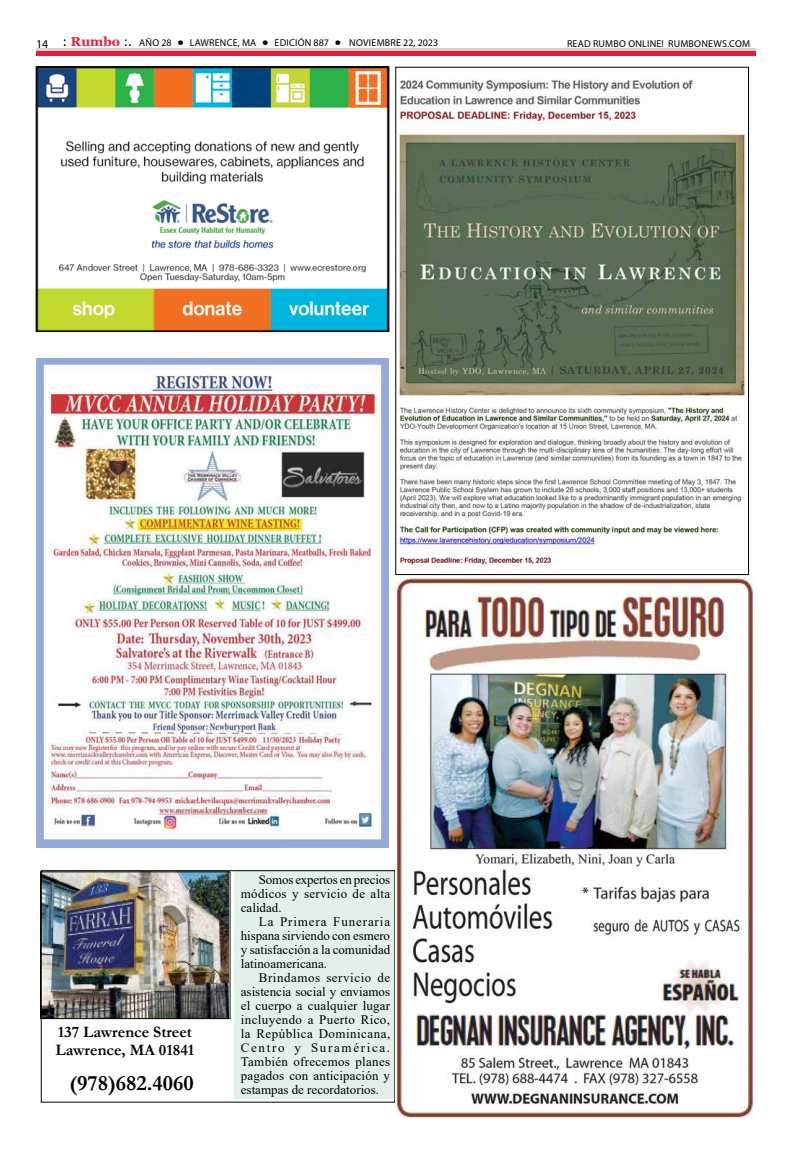
<style>
.page{position:relative;width:792px;height:1152px;background:#fff}
.page>*{position:absolute;margin:0;border:0;box-sizing:border-box;transform-origin:0 0}
.t1{font:700 22px "Garamond";color:#000}
.t2{font:700 16px/18px "Garamond";color:#000}
.t3{font:13px/14px "Times New Roman";color:#000;text-align:justify}
.t4{font:10px "Myriad Pro";letter-spacing:.02em;color:#000}
.s1{font-size:12px}
.s2{font-family:"Tahoma";font-size:12px}
.s3{font-family:"Georgia";font-weight:700;font-size:13px;color:#ed1a3b}
.s4{font-family:"Tahoma";font-weight:700;color:#fff}
</style>
<div class="page">
<div style="left:36px;top:51px;width:720px;height:5px;background:#ed1a3b"></div>
<hr style="left:36px;top:48px;width:720px;height:2px;background:#d1d3d4">
<div style="left:234px;top:871px;width:161px;height:228px;background:#e2f1e7"></div>
<img style="left:43px;top:874px;width:185px;height:143px">
<div style="left:40px;top:872px;width:190px;height:147px;border:1px solid #000c02"></div>
<div style="left:41px;top:870px;width:354px;height:233px;border:1px solid #000"></div>
<img style="left:395px;top:576px;width:359px;height:542px">
<img style="left:36px;top:358px;width:353px;height:489px">
<img style="left:38px;top:69px;width:349px;height:261px">
<div style="left:36px;top:67px;width:353px;height:265px;border:1px solid #0c0607"></div>
<img style="left:397px;top:79px;width:349px;height:490px">
<p class="t4" style="left:36px;top:36px;width:404px"><span class="s1">14</span> <span class="s2">:</span> <span class="s3">Rumbo</span> <span class="s2">:.</span> AÑO 28 <span class="s4">•</span> LAWRENCE, MA <span class="s4">•</span> EDICIÓN 887 <span class="s4">•</span> NOVIEMBRE 22, 2023</p>
<p class="t4" style="left:567px;top:37px;width:185px">READ RUMBO ONLINE! RUMBONEWS.COM</p>
<p class="t2" style="left:56px;top:1023px;width:140px">137 Lawrence Street<br>Lawrence, MA 01841</p>
<h1 class="t1" style="left:69px;top:1068px;width:126px">(978)682.4060</h1>
<p class="t3" style="left:241px;top:872px;width:151px;text-indent:18px">Somos expertos en precios módicos y servicio de alta calidad.</p>
<p class="t3" style="left:241px;top:914px;width:151px;text-indent:18px">La Primera Funeraria hispana sirviendo con esmero y satisfacción a la comunidad latinoamericana.</p>
<p class="t3" style="left:241px;top:970px;width:151px;text-indent:18px">Brindamos servicio de asistencia social y enviamos el cuerpo a cualquier lugar incluyendo a Puerto Rico, la República Dominicana, Centro y Suramérica.<br>También ofrecemos planes pagados con anticipación y estampas de recordatorios.</p>
</div>
